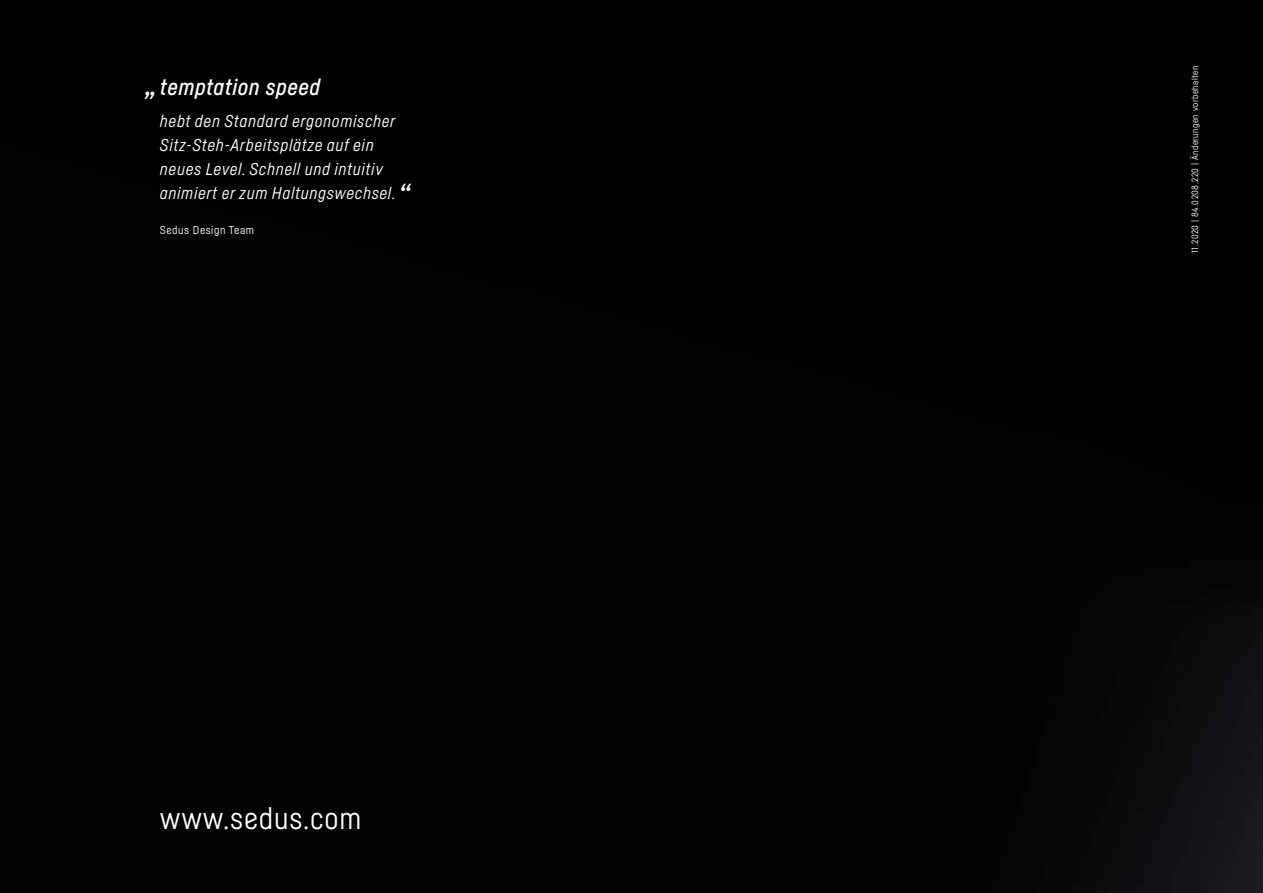
<style>
.page{position:relative;width:1263px;height:893px;background:#020202}
.page>*{position:absolute;margin:0;border:0;box-sizing:border-box;transform-origin:0 0}
.t1{font:30px "Sedus Sans";letter-spacing:.025em;color:#fff}
.t2{font:italic 500 30px "Sedus Sans";color:#fff}
.t3{font:italic 500 22.5px "Sedus Sans";letter-spacing:.025em;color:#fff}
.t4{font:italic 16.8px/23.9px "Sedus Sans";letter-spacing:.04em;color:#fff}
.t5{font:11.25px "Sedus Sans";letter-spacing:.05em;color:#fff}
.t6{font:9px "Sedus Sans";letter-spacing:.05em;color:#fff}
</style>
<div class="page">
<h2 class="t3" style="left:160px;top:74px;width:162px">temptation speed</h2>
<p class="t4" style="left:160px;top:109px;width:237px">hebt den Standard ergonomischer Sitz-Steh-Arbeitsplätze auf ein neues Level. Schnell und intuitiv animiert er zum Haltungswechsel.</p>
<h1 class="t2" style="left:145px;top:66px;width:14px">„</h1>
<h1 class="t2" style="left:398px;top:177px;width:14px">“</h1>
<p class="t5" style="left:160px;top:223px;width:96px">S‡dus Design Team</p>
<h1 class="t1" style="left:160px;top:800px;width:203px">www.sedus.com</h1>
<p class="t6" style="left:1190px;top:253px;width:188px;rotate:-90deg">11.2020 | 84.0208.220 | Änderungen vorbehalten</p>
</div>
